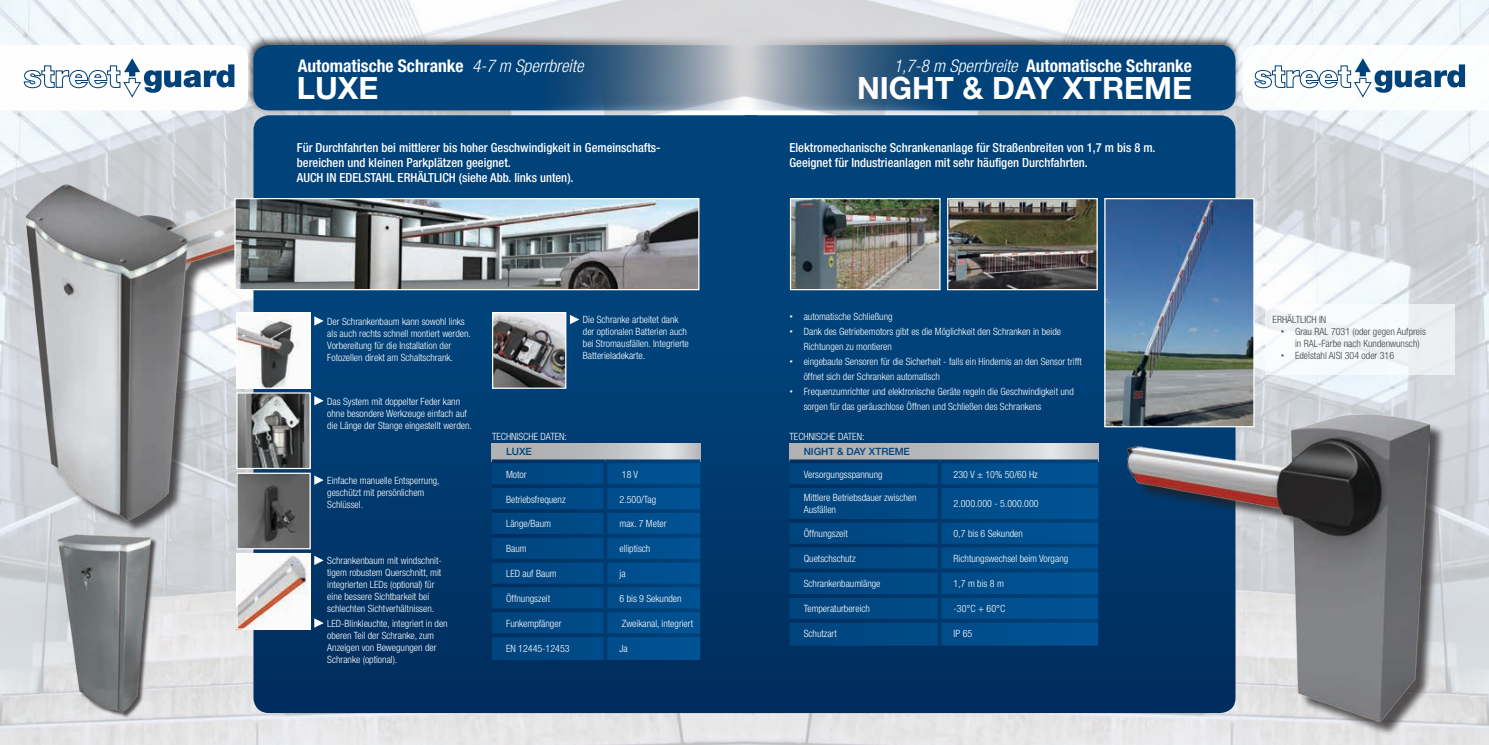
<style>
.page{position:relative;width:1489px;height:745px;background:#fff}
.page>*{position:absolute;margin:0;border:0;box-sizing:border-box;transform-origin:0 0}
.t1{font:700 30.75px "Helvetica Neue";color:#fff}
.t2{font:700 condensed 17.5px "Helvetica Neue";color:#fff}
.t3{font:500 condensed 12.5px/15px "Helvetica Neue";color:#fff}
.t4{font:300 condensed 10px/12px "Helvetica Neue";color:#fff}
.t5{font:300 condensed 10px/12px "Helvetica Neue";color:#414142}
.t6{font:500 10px "Helvetica Neue";color:#00427a}
.s1{font-weight:300;font-style:italic}
</style>
<div class="page">
<img style="left:0;top:0;width:1488px;height:744px">
<div style="left:253px;top:115px;width:516px;height:597px;background:linear-gradient(to bottom,#024982,#003061);border-radius:15px"></div>
<div style="left:245px;top:35px;width:494px;height:79px;background:#231f20;opacity:.75"></div>
<svg style="left:253px;top:45px;width:566px;height:65px;fill:#00427a"></svg>
<svg style="left:744px;top:115px;width:491px;height:597px"></svg>
<div style="left:746px;top:35px;width:494px;height:79px;background:#231f20;opacity:.75"></div>
<svg style="left:670px;top:45px;width:565px;height:65px;fill:#02427a"></svg>
<img style="left:0;top:141px;width:238px;height:395px">
<img style="left:494px;top:314px;width:70px;height:72px">
<div style="left:492px;top:312px;width:74px;height:76px;border:1px solid #fff"></div>
<svg style="left:0;top:45px;width:248px;height:65px"></svg>
<svg style="left:492px;top:443px;width:208px;height:16px"></svg>
<svg style="left:492px;top:463px;width:208px;height:196px"></svg>
<hr style="left:492px;top:484px;width:113px;height:3px;background:#fff">
<hr style="left:605px;top:484px;width:95px;height:3px;background:#fff">
<hr style="left:492px;top:509px;width:113px;height:3px;background:#fff">
<hr style="left:605px;top:509px;width:95px;height:3px;background:#fff">
<svg style="left:492px;top:533px;width:113px;height:4px"></svg>
<svg style="left:605px;top:533px;width:95px;height:4px"></svg>
<svg style="left:492px;top:558px;width:113px;height:4px"></svg>
<svg style="left:605px;top:558px;width:95px;height:4px"></svg>
<svg style="left:492px;top:583px;width:113px;height:4px"></svg>
<svg style="left:605px;top:583px;width:95px;height:4px"></svg>
<hr style="left:492px;top:608px;width:113px;height:3px;background:#fff">
<hr style="left:605px;top:608px;width:95px;height:3px;background:#fff">
<svg style="left:492px;top:459px;width:113px;height:4px"></svg>
<svg style="left:605px;top:459px;width:95px;height:4px"></svg>
<svg style="left:603px;top:463px;width:4px;height:21px"></svg>
<svg style="left:603px;top:487px;width:4px;height:22px"></svg>
<svg style="left:603px;top:512px;width:4px;height:21px"></svg>
<svg style="left:603px;top:537px;width:4px;height:21px"></svg>
<svg style="left:603px;top:562px;width:4px;height:21px"></svg>
<svg style="left:603px;top:587px;width:4px;height:21px"></svg>
<svg style="left:603px;top:611px;width:4px;height:22px"></svg>
<hr style="left:492px;top:633px;width:113px;height:3px;background:#fff">
<hr style="left:605px;top:633px;width:95px;height:3px;background:#fff">
<svg style="left:603px;top:636px;width:4px;height:23px"></svg>
<svg style="left:789px;top:443px;width:308px;height:16px"></svg>
<svg style="left:789px;top:463px;width:308px;height:182px"></svg>
<hr style="left:789px;top:484px;width:150px;height:3px;background:#fff">
<hr style="left:939px;top:484px;width:158px;height:3px;background:#fff">
<svg style="left:789px;top:518px;width:150px;height:4px"></svg>
<svg style="left:939px;top:518px;width:158px;height:4px"></svg>
<svg style="left:789px;top:543px;width:150px;height:4px"></svg>
<svg style="left:939px;top:543px;width:158px;height:4px"></svg>
<svg style="left:789px;top:568px;width:150px;height:4px"></svg>
<svg style="left:939px;top:568px;width:158px;height:4px"></svg>
<svg style="left:789px;top:593px;width:150px;height:4px"></svg>
<svg style="left:939px;top:593px;width:158px;height:4px"></svg>
<svg style="left:789px;top:459px;width:150px;height:4px"></svg>
<svg style="left:939px;top:459px;width:158px;height:4px"></svg>
<svg style="left:937px;top:463px;width:4px;height:21px"></svg>
<svg style="left:937px;top:487px;width:4px;height:31px"></svg>
<svg style="left:937px;top:522px;width:4px;height:21px"></svg>
<svg style="left:937px;top:547px;width:4px;height:21px"></svg>
<svg style="left:937px;top:572px;width:4px;height:21px"></svg>
<svg style="left:937px;top:597px;width:4px;height:21px"></svg>
<svg style="left:939px;top:618px;width:158px;height:4px"></svg>
<svg style="left:789px;top:618px;width:150px;height:4px"></svg>
<svg style="left:937px;top:622px;width:4px;height:23px"></svg>
<svg style="left:570px;top:314px;width:9px;height:10px"></svg>
<img style="left:791px;top:200px;width:147px;height:88px">
<div style="left:789px;top:198px;width:151px;height:92px;border:1px solid #fff"></div>
<img style="left:949px;top:200px;width:146px;height:88px">
<div style="left:947px;top:198px;width:150px;height:92px;border:1px solid #fff"></div>
<img style="left:236px;top:200px;width:461px;height:88px">
<div style="left:234px;top:198px;width:465px;height:92px;border:1px solid #fff"></div>
<div style="left:1264px;top:303px;width:190px;height:71px;background:#f3f5f9"></div>
<img style="left:238px;top:394px;width:71px;height:73px">
<div style="left:236px;top:392px;width:75px;height:77px;border:1px solid #fff"></div>
<img style="left:238px;top:314px;width:71px;height:72px">
<div style="left:236px;top:312px;width:75px;height:76px;border:1px solid #fff"></div>
<svg style="left:314px;top:396px;width:10px;height:9px"></svg>
<svg style="left:314px;top:316px;width:10px;height:9px"></svg>
<img style="left:238px;top:554px;width:71px;height:73px">
<div style="left:236px;top:552px;width:75px;height:77px;border:1px solid #fff"></div>
<svg style="left:314px;top:555px;width:10px;height:9px"></svg>
<svg style="left:314px;top:618px;width:10px;height:9px"></svg>
<img style="left:238px;top:474px;width:71px;height:73px">
<div style="left:236px;top:472px;width:75px;height:77px;border:1px solid #fff"></div>
<svg style="left:314px;top:475px;width:10px;height:9px"></svg>
<svg style="left:1242px;top:45px;width:246px;height:65px"></svg>
<img style="left:1106px;top:200px;width:146px;height:225px">
<div style="left:1104px;top:198px;width:150px;height:229px;border:1px solid #fff"></div>
<div style="left:1129px;top:416px;width:315px;height:319px;background:#231f20;opacity:.75"></div>
<img style="left:1127px;top:414px;width:302px;height:306px">
<img style="left:50px;top:514px;width:118px;height:203px">
<h2 class="t2" style="left:298px;top:55px;width:287px">Automatische Schranke <span class="s1">4-7 m Sperrbreite</span></h2>
<h1 class="t1" style="left:297px;top:69px;width:83px">LUXE</h1>
<h2 class="t2" style="left:893px;top:55px;width:300px"><span class="s1">1,7-8 m Sperrbreite</span> Automatische Schranke</h2>
<h1 class="t1" style="left:857px;top:69px;width:336px">NIGHT &amp; DAY XTREME</h1>
<p class="t3" style="left:297px;top:139px;width:365px">Für Durchfahrten bei mittlerer bis hoher Geschwindigkeit in Gemeinschafts&shy;bereichen und kleinen Parkplätzen geeignet.<br>AUCH IN EDELSTAHL ERHÄLTLICH (siehe Abb. links unten).</p>
<p class="t3" style="left:789px;top:139px;width:367px">Elektromechanische Schrankenanlage für Straßenbreiten von 1,7 m bis 8 m.<br>Geeignet für Industrieanlagen mit sehr häufigen Durchfahrten.</p>
<p class="t4" style="left:327px;top:315px;width:145px">Der Schrankenbaum kann sowohl links als auch rechts schnell montiert werden.<br>Vorbereitung für die Installation der Fotozellen direkt am Schaltschrank.</p>
<p class="t4" style="left:327px;top:395px;width:146px">Das System mit doppelter Feder kann ohne besondere Werkzeuge einfach auf die Länge der Stange eingestellt werden.</p>
<p class="t4" style="left:327px;top:474px;width:114px">Einfache manuelle Entsperrung, geschützt mit persönlichem<br>Schlüssel.</p>
<p class="t4" style="left:327px;top:554px;width:116px">Schrankenbaum mit windschnit&shy;tigem robustem Querschnitt, mit integrierten LEDs (optional) für eine bessere Sichtbarkeit bei schlechten Sichtverhältnissen.</p>
<p class="t4" style="left:327px;top:617px;width:122px">LED-Blinkleuchte, integriert in den oberen Teil der Schranke, zum<br>Anzeigen von Bewegungen der<br>Schranke (optional).</p>
<p class="t4" style="left:803px;top:309px;width:280px;line-height:15px">automatische Schließung<br>Dank des Getriebemotors gibt es die Möglichkeit den Schranken in beide Richtungen zu montieren<br>eingebaute Sensoren für die Sicherheit - falls ein Hindernis an den Sensor trifft öffnet sich der Schranken automatisch<br>Frequenzumrichter und elektronische Geräte regeln die Geschwindigkeit und sorgen für das geräuschlose Öffnen und Schließen des Schrankens</p>
<p class="t4" style="left:789px;top:430px;width:76px">TECHNISCHE DATEN:</p>
<p class="t6" style="left:803px;top:445px;width:108px">NIGHT &amp; DAY XTREME</p>
<p class="t4" style="left:803px;top:468px;width:80px">Versorgungsspannung</p>
<p class="t4" style="left:953px;top:468px;width:86px">230 V ± 10% 50/60 Hz</p>
<p class="t4" style="left:803px;top:491px;width:114px">Mittlere Betriebsdauer zwischen<br>Ausfällen</p>
<p class="t4" style="left:953px;top:497px;width:86px">2.000.000 - 5.000.000</p>
<p class="t4" style="left:803px;top:527px;width:46px">Öffnungszeit</p>
<p class="t4" style="left:953px;top:527px;width:71px">0,7 bis 6 Sekunden</p>
<p class="t4" style="left:803px;top:552px;width:53px">Quetschschutz</p>
<p class="t4" style="left:953px;top:552px;width:116px">Richtungswechsel beim Vorgang</p>
<p class="t4" style="left:803px;top:577px;width:78px">Schrankenbaumlänge</p>
<p class="t4" style="left:953px;top:577px;width:52px">1,7 m bis 8 m</p>
<p class="t4" style="left:803px;top:602px;width:68px">Temperaturbereich</p>
<p class="t4" style="left:953px;top:602px;width:53px">-30°C + 60°C</p>
<p class="t4" style="left:803px;top:627px;width:35px">Schutzart</p>
<p class="t4" style="left:953px;top:627px;width:20px">IP 65</p>
<p class="t4" style="left:583px;top:313px;width:107px">Die Schranke arbeitet dank der optionalen Batterien auch bei Stromausfällen. Integrierte<br>Batterieladekarte.</p>
<p class="t5" style="left:1294px;top:313px;width:132px;text-indent:-22px">ERHÄLTLICH IN<br>Grau RAL 7031 (oder gegen Aufpreis in RAL-Farbe nach Kundenwunsch)<br>Edelstahl AISI 304 oder 316</p>
<p class="t4" style="left:492px;top:430px;width:76px">TECHNISCHE DATEN:</p>
<p class="t6" style="left:506px;top:445px;width:27px">LUXE</p>
<p class="t4" style="left:506px;top:468px;width:22px">Motor</p>
<p class="t4" style="left:622px;top:468px;width:18px">18 V</p>
<p class="t4" style="left:506px;top:492px;width:61px">Betriebsfrequenz</p>
<p class="t4" style="left:619px;top:492px;width:38px">2.500/Tag</p>
<p class="t4" style="left:506px;top:517px;width:46px">Länge/Baum</p>
<p class="t4" style="left:619px;top:517px;width:49px">max. 7 Meter</p>
<p class="t4" style="left:506px;top:542px;width:22px">Baum</p>
<p class="t4" style="left:619px;top:542px;width:32px">elliptisch</p>
<p class="t4" style="left:506px;top:567px;width:52px">LED auf Baum</p>
<p class="t4" style="left:619px;top:567px;width:8px">ja</p>
<p class="t4" style="left:506px;top:592px;width:46px">Öffnungszeit</p>
<p class="t4" style="left:619px;top:592px;width:64px">6 bis 9 Sekunden</p>
<p class="t4" style="left:506px;top:616px;width:57px">Funkempfänger</p>
<p class="t4" style="left:621px;top:616px;width:73px">Zweikanal, integriert</p>
<p class="t4" style="left:506px;top:641px;width:65px">EN 12445-12453</p>
<p class="t4" style="left:619px;top:641px;width:10px">Ja</p>
</div>
